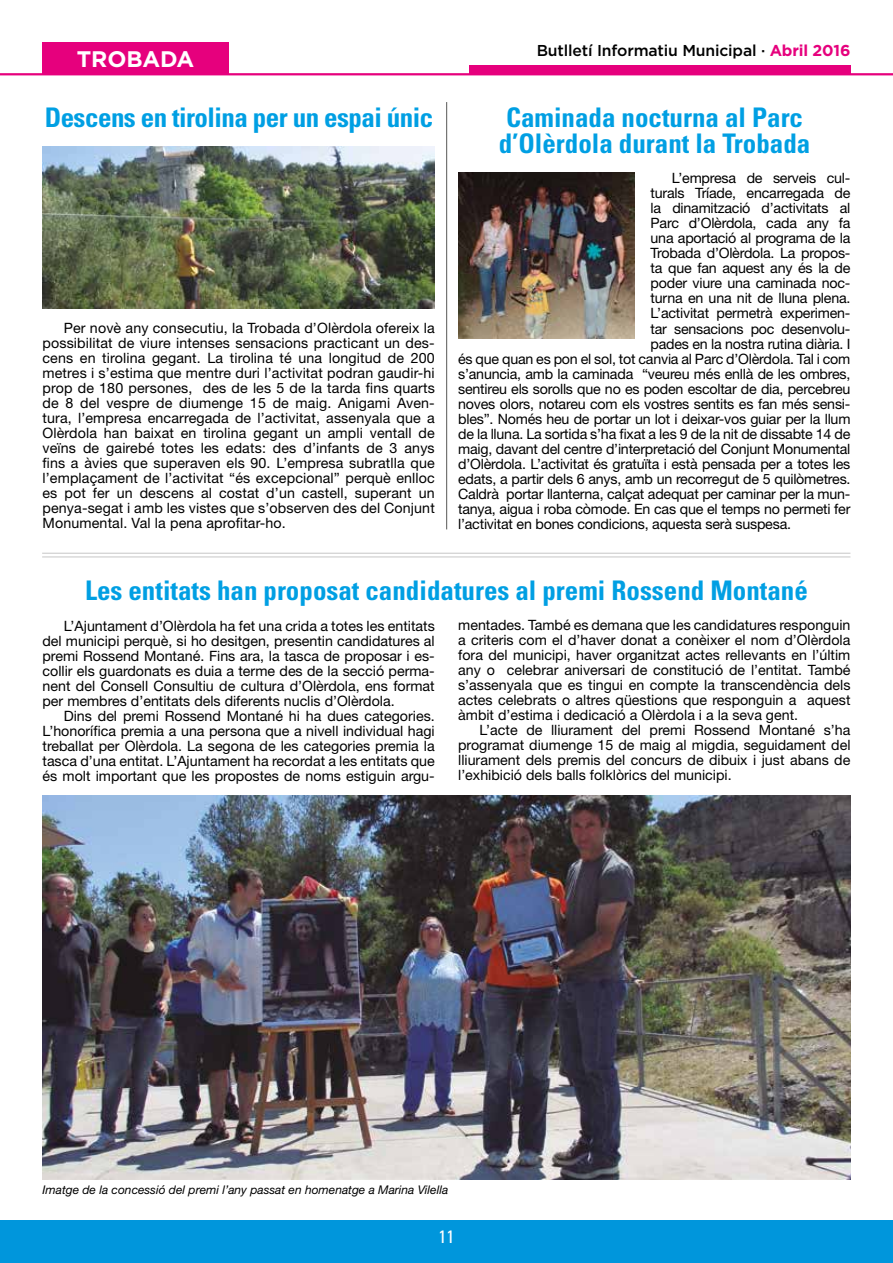
<style>
.page{position:relative;width:893px;height:1263px;background:#fff}
.page>*{position:absolute;margin:0;border:0;box-sizing:border-box;transform-origin:0 0}
.t1{font:700 condensed 27px/25.5px "Univers";color:#009fe3}
.t2{font:700 condensed 27px "Univers";letter-spacing:-.02em;color:#009fe3}
.t3{font:700 22.5px "Gotham";letter-spacing:-.005em;color:#fff}
.t4{font:condensed 18px "Univers";color:#fff}
.t5{font:500 15.75px "Gotham";letter-spacing:-.01em;color:#000}
.t6{font:14.25px/15px "Helvetica Neue";letter-spacing:-.015em;color:#000;text-align:justify}
.t7{font:italic 12px "Helvetica Neue";color:#000}
.s1{font-weight:700;color:#e6007d}
</style>
<div class="page">
<div style="left:0;top:1220px;width:893px;height:43px;background:#0096dc"></div>
<hr style="left:0;top:73px;width:893px;height:2px;background:#e6007d">
<div style="left:469px;top:66px;width:381px;height:8px;background:#e6007d"></div>
<img style="left:43px;top:147px;width:392px;height:161px">
<img style="left:42px;top:795px;width:808px;height:384px">
<hr style="left:42px;top:553px;width:808px;height:1px;background:#c6c6c6">
<hr style="left:42px;top:557px;width:808px;height:1px;background:#c6c6c6">
<img style="left:458px;top:172px;width:177px;height:166px">
<hr style="left:446px;top:102px;width:1px;height:427px;background:#575756">
<div style="left:43px;top:43px;width:186px;height:31px;background:#e6007d"></div>
<h2 class="t3" style="left:77px;top:46px;width:119px">TROBADA</h2>
<h1 class="t2" style="left:45px;top:101px;width:390px">Descens en tirolina per un espai únic</h1>
<p class="t6" style="left:43px;top:321px;width:394px;text-indent:21px">Per novè any consecutiu, la Trobada d’Olèrdola ofereix la possibilitat de viure intenses sensacions practicant un des&shy;cens en tirolina gegant. La tirolina té una longitud de 200 metres i s’estima que mentre duri l’activitat podran gaudir-hi prop de 180 persones, des de les 5 de la tarda fins quarts de 8 del vespre de diumenge 15 de maig. Anigami Aven&shy;tura, l’empresa encarregada de l’activitat, assenyala que a Olèrdola han baixat en tirolina gegant un ampli ventall de veïns de gairebé totes les edats: des d’infants de 3 anys fins a àvies que superaven els 90. L’empresa subratlla que l’emplaçament de l’activitat “és excepcional” perquè enlloc es pot fer un descens al costat d’un castell, superant un penya-segat i amb les vistes que s’observen des del Conjunt Monumental. Val la pena aprofitar-ho.</p>
<p class="t5" style="left:537px;top:41px;width:315px">Butlletí Informatiu Municipal · <span class="s1">Abril 2016</span></p>
<h1 class="t1" style="left:499px;top:104px;width:313px">Caminada nocturna al Parc d’Olèrdola durant la Trobada</h1>
<p class="t6" style="left:672px;top:171px;width:180px">L’empresa de serveis cul-</p>
<p class="t6" style="left:651px;top:186px;width:201px">turals Tríade, encarregada de</p>
<p class="t6" style="left:651px;top:201px;width:201px">la dinamització d’activitats al</p>
<p class="t6" style="left:651px;top:216px;width:201px">Parc d’Olèrdola, cada any fa</p>
<p class="t6" style="left:651px;top:231px;width:201px">una aportació al programa de la</p>
<p class="t6" style="left:651px;top:246px;width:201px">Trobada d’Olèrdola. La propos-</p>
<p class="t6" style="left:651px;top:261px;width:201px">ta que fan aquest any és la de</p>
<p class="t6" style="left:651px;top:276px;width:201px">poder viure una caminada noc-</p>
<p class="t6" style="left:651px;top:291px;width:201px">turna en una nit de lluna plena.</p>
<p class="t6" style="left:651px;top:306px;width:201px">L’activitat permetrà experimen-</p>
<p class="t6" style="left:651px;top:321px;width:201px">tar sensacions poc desenvolu-</p>
<p class="t6" style="left:651px;top:336px;width:201px">pades en la nostra rutina diària. I</p>
<p class="t6" style="left:458px;top:351px;width:394px">és que quan es pon el sol, tot canvia al Parc d’Olèrdola. Tal i com</p>
<p class="t6" style="left:458px;top:366px;width:394px">s’anuncia, amb la caminada “veureu més enllà de les ombres,</p>
<p class="t6" style="left:458px;top:381px;width:394px">sentireu els sorolls que no es poden escoltar de dia, percebreu</p>
<p class="t6" style="left:458px;top:396px;width:394px">noves olors, notareu com els vostres sentits es fan més sensi-</p>
<p class="t6" style="left:458px;top:411px;width:394px">bles”. Només heu de portar un lot i deixar-vos guiar per la llum</p>
<p class="t6" style="left:458px;top:426px;width:394px">de la lluna. La sortida s’ha fixat a les 9 de la nit de dissabte 14 de</p>
<p class="t6" style="left:458px;top:441px;width:394px">maig, davant del centre d’interpretació del Conjunt Monumental</p>
<p class="t6" style="left:458px;top:456px;width:394px">d’Olèrdola. L’activitat és gratuïta i està pensada per a totes les</p>
<p class="t6" style="left:458px;top:471px;width:394px">edats, a partir dels 6 anys, amb un recorregut de 5 quilòmetres.</p>
<p class="t6" style="left:458px;top:486px;width:394px">Caldrà portar llanterna, calçat adequat per caminar per la mun-</p>
<p class="t6" style="left:458px;top:501px;width:394px">tanya, aigua i roba còmode. En cas que el temps no permeti fer</p>
<p class="t6" style="left:458px;top:516px;width:334px">l’activitat en bones condicions, aquesta serà suspesa.</p>
<h1 class="t1" style="left:85px;top:577px;width:724px">Les entitats han proposat candidatures al premi Rossend Montané</h1>
<p class="t6" style="left:43px;top:618px;width:394px;text-indent:21px">L’Ajuntament d’Olèrdola ha fet una crida a totes les entitats del municipi perquè, si ho desitgen, presentin candidatures al premi Rossend Montané. Fins ara, la tasca de proposar i es&shy;collir els guardonats es duia a terme des de la secció perma&shy;nent del Consell Consultiu de cultura d’Olèrdola, ens format per membres d’entitats dels diferents nuclis d’Olèrdola.</p>
<p class="t6" style="left:43px;top:708px;width:394px;text-indent:21px">Dins del premi Rossend Montané hi ha dues categories.<br>L’honorífica premia a una persona que a nivell individual hagi treballat per Olèrdola. La segona de les categories premia la tasca d’una entitat. L’Ajuntament ha recordat a les entitats que és molt important que les propostes de noms estiguin argu-</p>
<p class="t6" style="left:458px;top:617px;width:394px">mentades. També es demana que les candidatures responguin a criteris com el d’haver donat a conèixer el nom d’Olèrdola fora del municipi, haver organitzat actes rellevants en l’últim any o celebrar aniversari de constitució de l’entitat. També s’assenyala que es tingui en compte la transcendència dels actes celebrats o altres qüestions que responguin a aquest àmbit d’estima i dedicació a Olèrdola i a la seva gent.</p>
<p class="t6" style="left:458px;top:722px;width:394px;text-indent:21px">L’acte de lliurament del premi Rossend Montané s’ha programat diumenge 15 de maig al migdia, seguidament del lliurament dels premis del concurs de dibuix i just abans de l’exhibició dels balls folklòrics del municipi.</p>
<p class="t7" style="left:43px;top:1182px;width:407px">Imatge de la concessió del premi l’any passat en homenatge a Marina Vilella</p>
<p class="t4" style="left:438px;top:1225px;width:17px">11</p>
</div>
